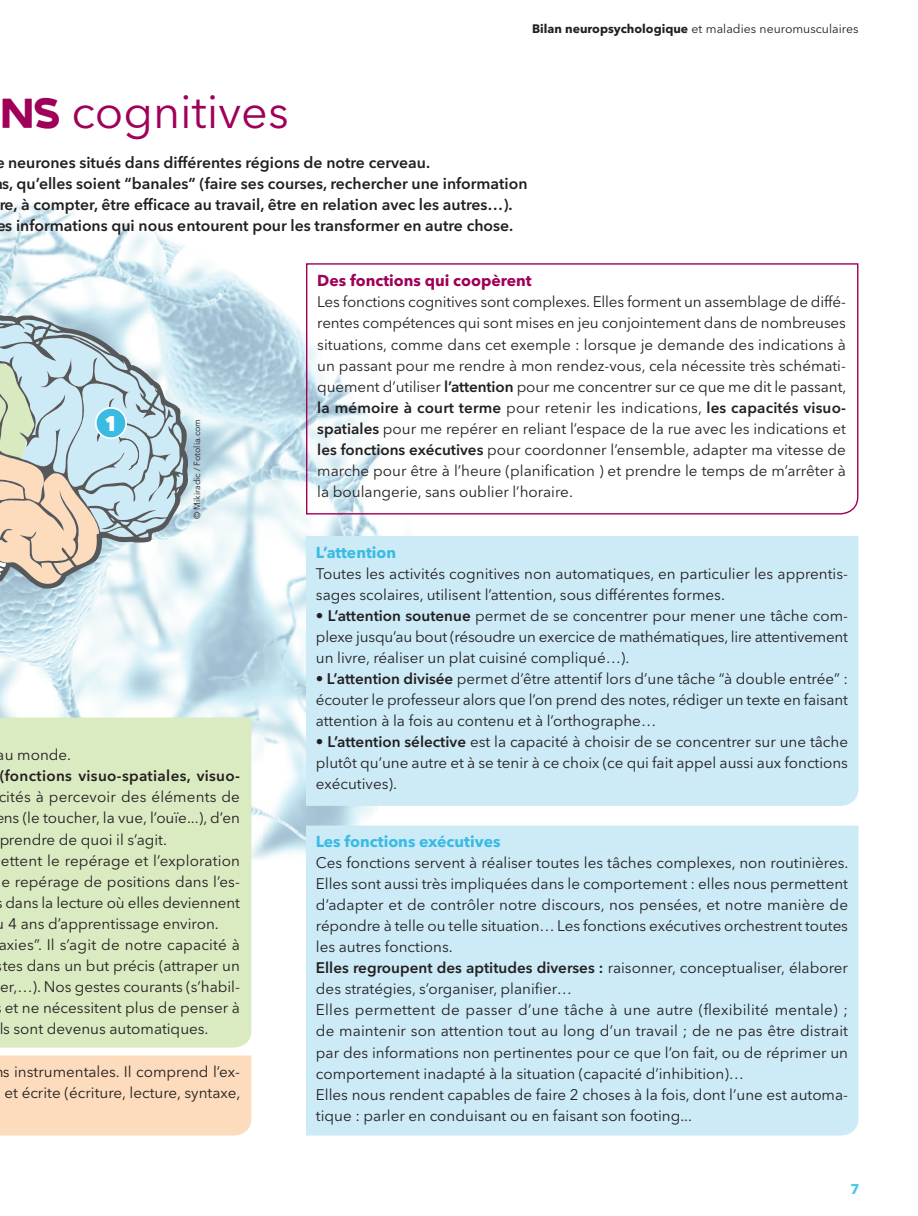
<style>
.page{position:relative;width:918px;height:1216px;background:#fff}
.page>*{position:absolute;margin:0;border:0;box-sizing:border-box;transform-origin:0 0}
.t1{font:47.25px "Avenir Next LT Pro";color:#9f0158}
.t2{font:800 condensed 21px "Avenir Next LT Pro";color:#fff}
.t3{font:600 15.75px "Avenir Next LT Pro";color:#231f20}
.t4{font:700 15.75px "Avenir Next LT Pro";color:#3abbe3}
.t5{font:700 15.75px "Avenir Next LT Pro";color:#9f0158}
.t6{font:15.22px/21px "Avenir Next LT Pro";color:#231f20;text-align:justify}
.t7{font:600 15.22px "Avenir Next LT Pro";letter-spacing:.02em;color:#231f20}
.t8{font:700 14px "Avenir Next LT Pro";color:#47c7ea}
.t9{font:12.25px "Avenir Next LT Pro";color:#231f20}
.t10{font:8.75px "Avenir Next LT Pro";color:#231f20}
.s1{font-family:"AFM Telethon";font-weight:700;font-size:32.38px}
.s2{font-weight:700}
.s3{font-weight:600}
</style>
<div class="page">
<img style="left:0;top:203px;width:157px;height:108px">
<img style="left:157px;top:234px;width:106px;height:626px">
<img style="left:263px;top:295px;width:53px;height:563px">
<img style="left:316px;top:515px;width:53px;height:310px">
<img style="left:369px;top:522px;width:53px;height:294px">
<img style="left:51px;top:636px;width:106px;height:81px">
<img style="left:0;top:636px;width:51px;height:81px">
<svg style="left:0;top:311px;width:189px;height:325px;background:#c9d6d8"></svg>
<svg style="left:305px;top:263px;width:554px;height:252px"></svg>
<div style="left:306px;top:536px;width:552px;height:269px;background:#ccebf7"></div>
<div style="left:306px;top:825px;width:552px;height:310px;background:#ccebf7"></div>
<div style="left:0;top:717px;width:251px;height:330px;background:#daeac1"></div>
<div style="left:0;top:1055px;width:251px;height:80px;background:#fddbbd"></div>
<div style="left:96px;top:408px;width:30px;height:30px;background:#3abbe3;border-radius:50%"></div>
<div style="left:95px;top:407px;width:32px;height:32px;border:2px solid #fff;border-radius:50%"></div>
<h1 class="t1" style="left:2px;top:93px;width:288px"><span class="s1">ns</span> cognitives</h1>
<p class="t9" style="left:532px;top:23px;width:328px"><span class="s2">Bilan neuropsychologique</span> et maladies neuromusculaires</p>
<p class="t3" style="left:8px;top:157px;width:424px">neurones situés dans différentes régions de notre cerveau.</p>
<p class="t3" style="left:2px;top:178px;width:527px">s, qu’elles soient “banales” (faire ses courses, rechercher une information</p>
<p class="t3" style="left:-1px;top:199px;width:515px">re, à compter, être efficace au travail, être en relation avec les autres…).</p>
<p class="t3" style="left:-4px;top:220px;width:518px">es informations qui nous entourent pour les transformer en autre chose.</p>
<h2 class="t2" style="left:105px;top:415px;width:13px">1</h2>
<p class="t10" style="left:193px;top:519px;width:101px;rotate:-90deg">© Mikiradic / Fotolia.com</p>
<p class="t6" style="left:-3px;top:746px;width:76px">au monde.</p>
<p class="t7" style="left:-1px;top:770px;width:242px">(fonctions visuo-spatiales, visuo-</p>
<p class="t6" style="left:-2px;top:788px;width:243px">cités à percevoir des éléments de</p>
<p class="t6" style="left:4px;top:809px;width:238px">ns (le toucher, la vue, l’ouïe...), d’en</p>
<p class="t6" style="left:-1px;top:830px;width:169px">prendre de quoi il s’agit.</p>
<p class="t6" style="left:1px;top:851px;width:240px">ettent le repérage et l’exploration</p>
<p class="t6" style="left:2px;top:872px;width:240px">e repérage de positions dans l’es-</p>
<p class="t6" style="left:5px;top:893px;width:236px">dans la lecture où elles deviennent</p>
<p class="t6" style="left:-4px;top:914px;width:224px">u 4 ans d’apprentissage environ.</p>
<p class="t6" style="left:-2px;top:935px;width:243px">axies”. Il s’agit de notre capacité à</p>
<p class="t6" style="left:3px;top:956px;width:239px">tes dans un but précis (attraper un</p>
<p class="t6" style="left:0;top:977px;width:241px">er,…). Nos gestes courants (s’habil-</p>
<p class="t6" style="left:5px;top:998px;width:237px">et ne nécessitent plus de penser à</p>
<p class="t6" style="left:-1px;top:1019px;width:211px">ls sont devenus automatiques.</p>
<p class="t6" style="left:3px;top:1062px;width:239px">s instrumentales. Il comprend l’ex&shy;et écrite (écriture, lecture, syntaxe,</p>
<p class="t5" style="left:317px;top:274px;width:216px">Des fonctions qui coopèrent</p>
<p class="t6" style="left:317px;top:293px;width:530px">Les fonctions cognitives sont complexes. Elles forment un assemblage de diffé&shy;rentes compétences qui sont mises en jeu conjointement dans de nombreuses situations, comme dans cet exemple : lorsque je demande des indications à un passant pour me rendre à mon rendez-vous, cela nécessite très schémati&shy;quement d’utiliser <span class="s3">l’attention</span> pour me concentrer sur ce que me dit le passant, <span class="s3">la mémoire à court terme</span> pour retenir les indications, <span class="s3">les capacités visuo&shy;spatiales</span> pour me repérer en reliant l’espace de la rue avec les indications et <span class="s3">les fonctions exécutives</span> pour coordonner l’ensemble, adapter ma vitesse de marche pour être à l’heure (planification ) et prendre le temps de m’arrêter à la boulangerie, sans oublier l’horaire.</p>
<p class="t4" style="left:316px;top:546px;width:82px">L’attention</p>
<p class="t6" style="left:316px;top:564px;width:534px">Toutes les activités cognitives non automatiques, en particulier les apprentis&shy;sages scolaires, utilisent l’attention, sous différentes formes.</p>
<p class="t6" style="left:316px;top:606px;width:534px">• <span class="s3">L’attention soutenue</span> permet de se concentrer pour mener une tâche com&shy;plexe jusqu’au bout (résoudre un exercice de mathématiques, lire attentivement un livre, réaliser un plat cuisiné compliqué…).</p>
<p class="t6" style="left:316px;top:669px;width:534px">• <span class="s3">L’attention divisée</span> permet d’être attentif lors d’une tâche “à double entrée” : écouter le professeur alors que l’on prend des notes, rédiger un texte en faisant attention à la fois au contenu et à l’orthographe…</p>
<p class="t6" style="left:316px;top:732px;width:534px">• <span class="s3">L’attention sélective</span> est la capacité à choisir de se concentrer sur une tâche plutôt qu’une autre et à se tenir à ce choix (ce qui fait appel aussi aux fonctions exécutives).</p>
<p class="t4" style="left:316px;top:835px;width:186px">Les fonctions exécutives</p>
<p class="t6" style="left:316px;top:854px;width:534px;text-align:left">Ces fonctions servent à réaliser toutes les tâches complexes, non routinières.<br>Elles sont aussi très impliquées dans le comportement : elles nous permettent d’adapter et de contrôler notre discours, nos pensées, et notre manière de répondre à telle ou telle situation… Les fonctions exécutives orchestrent toutes les autres fonctions.<br><span class="s3">Elles regroupent des aptitudes diverses :</span> raisonner, conceptualiser, élaborer des stratégies, s’organiser, planifier…<br>Elles permettent de passer d’une tâche à une autre (flexibilité mentale) ; de maintenir son attention tout au long d’un travail ; de ne pas être distrait par des informations non pertinentes pour ce que l’on fait, ou de réprimer un comportement inadapté à la situation (capacité d’inhibition)…<br>Elles nous rendent capables de faire 2 choses à la fois, dont l’une est automa&shy;tique : parler en conduisant ou en faisant son footing...</p>
<p class="t8" style="left:850px;top:1183px;width:11px">7</p>
</div>
